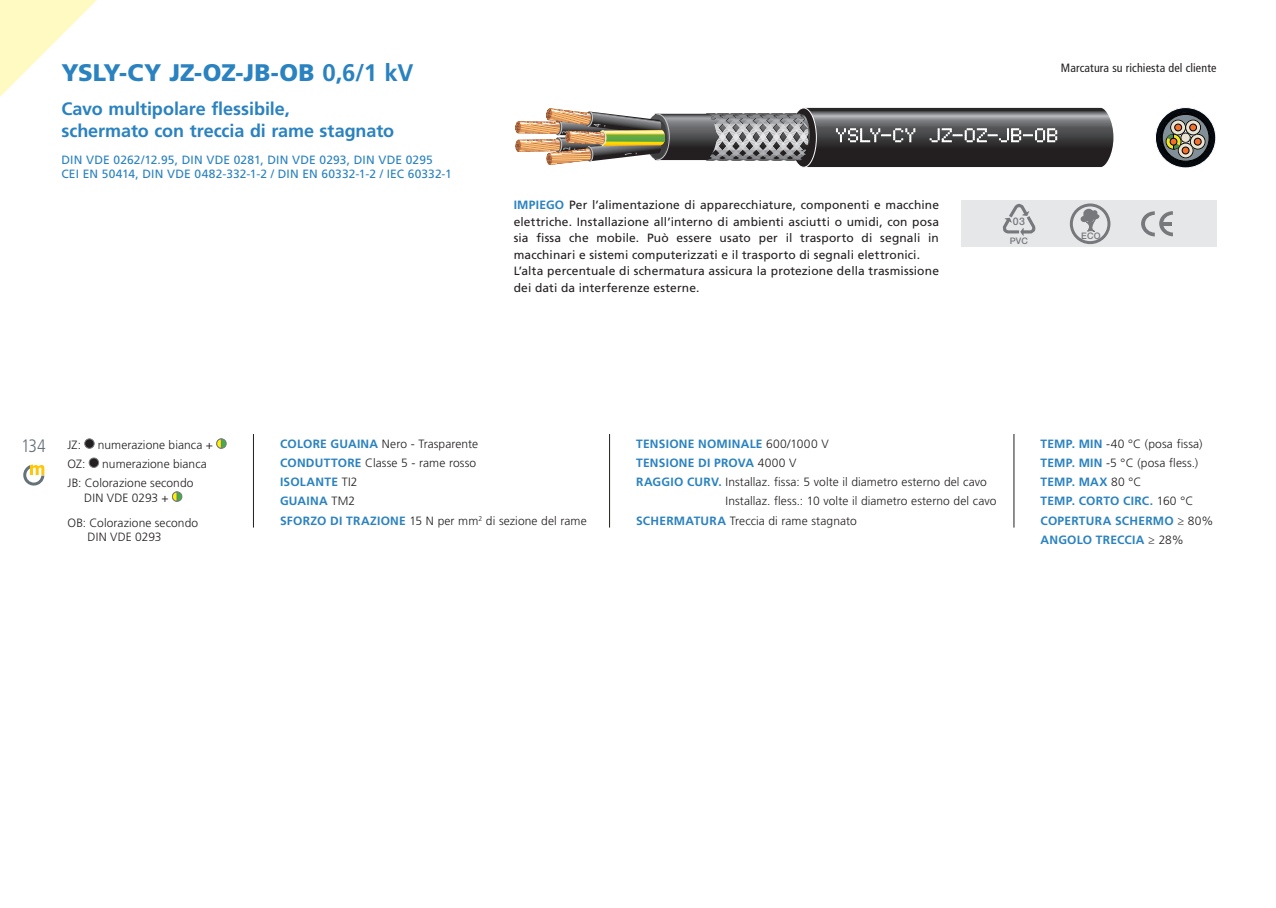
<style>
.page{position:relative;width:1276px;height:908px;background:#fff}
.page>*{position:absolute;margin:0;border:0;box-sizing:border-box;transform-origin:0 0}
.Normale{font:900 24px "Frutiger LT Std";color:#2a82c0}
.Normale-2{font:700 18px "Frutiger LT Std";letter-spacing:-.005em;color:#2a82c0}
.t1{font:300 condensed 18px "Frutiger LT Std";color:#667279}
.Normale-3{font:300 12px "Frutiger LT Std";letter-spacing:.01em;color:#231f20}
.Normale-4{font:12px/16.5px "Frutiger LT Std";letter-spacing:.01em;color:#231f20;text-align:justify}
.Normale-5{font:700 12px "Frutiger LT Std";letter-spacing:.02em;color:#2a82c0}
.Normale-6{font:12px "Frutiger LT Std";letter-spacing:.01em;color:#2a82c0}
.Normale-7{font:condensed 12px "Frutiger LT Std";letter-spacing:.01em;color:#231f20}
.t2{font:500 10.5px "Helvetica Neue LT Std";color:#76787b}
.t3{font:500 9px "Helvetica Neue LT Std";letter-spacing:.02em;color:#76787b}
.s1{font-weight:700}
.s2{font-weight:700;color:#2a82c0}
.s3{font-weight:300;color:#231f20}
</style>
<div class="page">
<div style="left:961px;top:200px;width:255px;height:47px;background:#e6e7e9"></div>
<svg style="left:23px;top:464px;width:21px;height:21px"></svg>
<hr style="left:609px;top:434px;width:1px;height:93px;background:#231f20">
<hr style="left:253px;top:434px;width:1px;height:93px;background:#231f20">
<hr style="left:1013px;top:434px;width:1px;height:93px;background:#231f20">
<div style="left:85px;top:439px;width:9px;height:9px;background:#231f20;border-radius:50%"></div>
<div style="left:84px;top:438px;width:10px;height:11px;border:1px solid #76787b;border-radius:50%"></div>
<div style="left:217px;top:439px;width:9px;height:9px;background:#40ae49;border-radius:50%"></div>
<div style="left:216px;top:438px;width:10px;height:11px;border:1px solid #76787b;border-radius:50%"></div>
<svg style="left:216px;top:438px;width:6px;height:11px"></svg>
<div style="left:89px;top:458px;width:10px;height:9px;background:#231f20;border-radius:50%"></div>
<div style="left:89px;top:457px;width:10px;height:11px;border:1px solid #76787b;border-radius:50%"></div>
<div style="left:172px;top:492px;width:10px;height:9px;background:#40ae49;border-radius:50%"></div>
<div style="left:172px;top:491px;width:10px;height:11px;border:1px solid #76787b;border-radius:50%"></div>
<svg style="left:172px;top:491px;width:6px;height:11px"></svg>
<svg style="left:1141px;top:211px;width:31px;height:25px"></svg>
<svg style="left:1079px;top:207px;width:22px;height:25px"></svg>
<div style="left:1069px;top:203px;width:41px;height:41px;border:3px solid #76787b;border-radius:50%"></div>
<svg style="left:1002px;top:203px;width:34px;height:33px"></svg>
<img style="left:805px;top:108px;width:308px;height:59px">
<div style="left:790px;top:108px;width:26px;height:59px;background:#231f20;border-radius:50%"></div>
<div style="left:790px;top:108px;width:26px;height:59px;border:1px solid #fff;border-radius:50%"></div>
<img style="left:670px;top:114px;width:140px;height:46px">
<svg style="left:704px;top:113px;width:104px;height:47px;background:#8c8c8e"></svg>
<svg style="left:836px;top:129px;width:79px;height:13px"></svg>
<svg style="left:930px;top:129px;width:126px;height:13px"></svg>
<svg style="left:1155px;top:107px;width:60px;height:61px"></svg>
<div style="left:1155px;top:108px;width:60px;height:60px;border:1px solid #fff;border-radius:50%"></div>
<svg style="left:1160px;top:113px;width:50px;height:49px;background:#706d64"></svg>
<div style="left:1170px;top:138px;width:6px;height:7px;background:#f36f2c;border-radius:50%"></div>
<div style="left:1170px;top:138px;width:6px;height:7px;border:1px solid #000001;border-radius:50%"></div>
<svg style="left:0;top:0;width:97px;height:97px"></svg>
<svg style="left:515px;top:108px;width:155px;height:57px"></svg>
<p class="Normale" style="left:61px;top:58px;width:354px">YSLY-CY JZ-OZ-JB-OB <span class="s1">0,6/1 kV</span></p>
<p class="Normale-2" style="left:61px;top:98px;width:230px">Cavo multipolare flessibile,</p>
<p class="Normale-2" style="left:61px;top:120px;width:334px">schermato con treccia di rame stagnato</p>
<p class="Normale-6" style="left:61px;top:153px;width:373px">DIN VDE 0262/12.95, DIN VDE 0281, DIN VDE 0293, DIN VDE 0295</p>
<p class="Normale-6" style="left:61px;top:167px;width:392px">CEI EN 50414, DIN VDE 0482-332-1-2 / DIN EN 60332-1-2 / IEC 60332-1</p>
<p class="Normale-4" style="left:513px;top:197px;width:427px"><span class="s2">IMPIEGO</span> Per l’alimentazione di apparecchiature, componenti e macchine elettriche. Installazione all’interno di ambienti asciutti o umidi, con posa sia fissa che mobile. Può essere usato per il trasporto di segnali in macchinari e sistemi computerizzati e il trasporto di segnali elettronici.</p>
<p class="Normale-4" style="left:513px;top:263px;width:427px">L’alta percentuale di schermatura assicura la protezione della trasmissione dei dati da interferenze esterne.</p>
<p class="Normale-7" style="left:1060px;top:60px;width:157px">Marcatura su richiesta del cliente</p>
<p class="t2" style="left:1012px;top:215px;width:13px">03</p>
<p class="t3" style="left:1009px;top:236px;width:20px">PVC</p>
<p class="t3" style="left:1081px;top:230px;width:21px">ECO</p>
<h2 class="t1" style="left:21px;top:435px;width:26px">134</h2>
<p class="Normale-3" style="left:280px;top:437px;width:200px"><span class="s2">COLORE GUAINA</span> Nero - Trasparente</p>
<p class="Normale-3" style="left:280px;top:456px;width:198px"><span class="s2">CONDUTTORE</span> Classe 5 - rame rosso</p>
<p class="Normale-5" style="left:280px;top:475px;width:79px">ISOLANTE <span class="s3">TI2</span></p>
<p class="Normale-5" style="left:280px;top:494px;width:76px">GUAINA <span class="s3">TM2</span></p>
<p class="Normale-3" style="left:280px;top:514px;width:308px"><span class="s2">SFORZO DI TRAZIONE</span> 15 N per mm<sup>2</sup> di sezione del rame</p>
<p class="Normale-3" style="left:67px;top:438px;width:15px">JZ:</p>
<p class="Normale-3" style="left:98px;top:438px;width:117px">numerazione bianca +</p>
<p class="Normale-3" style="left:67px;top:457px;width:20px">OZ:</p>
<p class="Normale-3" style="left:102px;top:457px;width:106px">numerazione bianca</p>
<p class="Normale-3" style="left:67px;top:476px;width:128px">JB: Colorazione secondo</p>
<p class="Normale-3" style="left:84px;top:491px;width:86px">DIN VDE 0293 +</p>
<p class="Normale-3" style="left:67px;top:516px;width:132px">OB: Colorazione secondo</p>
<p class="Normale-3" style="left:87px;top:530px;width:76px">DIN VDE 0293</p>
<p class="Normale-5" style="left:636px;top:437px;width:194px">TENSIONE NOMINALE <span class="s3">600/1000 V</span></p>
<p class="Normale-5" style="left:636px;top:456px;width:162px">TENSIONE DI PROVA <span class="s3">4000 V</span></p>
<p class="Normale-3" style="left:636px;top:475px;width:352px"><span class="s2">RAGGIO CURV.</span> Installaz. fissa: 5 volte il diametro esterno del cavo</p>
<p class="Normale-3" style="left:725px;top:494px;width:272px">Installaz. fless.: 10 volte il diametro esterno del cavo</p>
<p class="Normale-3" style="left:636px;top:514px;width:222px"><span class="s2">SCHERMATURA</span> Treccia di rame stagnato</p>
<p class="Normale-3" style="left:1040px;top:437px;width:163px"><span class="s2">TEMP. MIN</span> -40 °C (posa fissa)</p>
<p class="Normale-3" style="left:1040px;top:456px;width:159px"><span class="s2">TEMP. MIN</span> -5 °C (posa fless.)</p>
<p class="Normale-5" style="left:1040px;top:475px;width:103px">TEMP. MAX <span class="s3">80 °C</span></p>
<p class="Normale-5" style="left:1040px;top:494px;width:154px">TEMP. CORTO CIRC. <span class="s3">160 °C</span></p>
<p class="Normale-5" style="left:1040px;top:513px;width:174px">COPERTURA SCHERMO <span class="s3">≥ 80%</span></p>
<p class="Normale-5" style="left:1040px;top:532px;width:145px">ANGOLO TRECCIA <span class="s3">≥ 28%</span></p>
</div>
